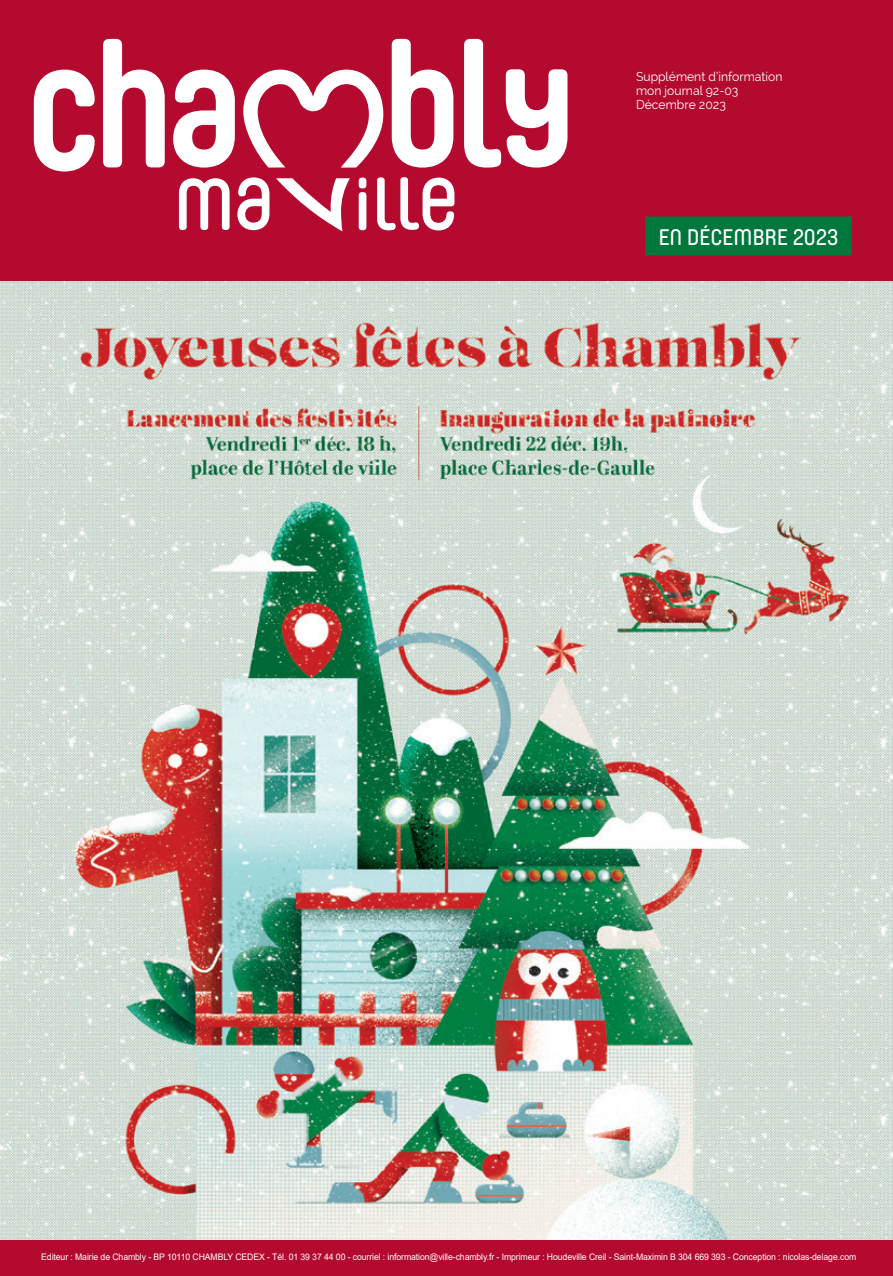
<style>
.page{position:relative;width:893px;height:1276px;background:#fff}
.page>*{position:absolute;margin:0;border:0;box-sizing:border-box;transform-origin:0 0}
.t1{font:600 22.5px "Yummo W03";letter-spacing:-.01em;color:#fff}
.t2{font:12.75px/14px "Raleway";color:#fff;scale:.96 1}
.t3{font:9px "Arial";letter-spacing:-.01em;color:#fff}
</style>
<div class="page">
<img style="left:0;top:281px;width:893px;height:959px">
<div style="left:0;top:0;width:893px;height:281px;background:#b40a2f"></div>
<svg style="left:179px;top:178px;width:51px;height:52px"></svg>
<svg style="left:237px;top:177px;width:32px;height:53px"></svg>
<div style="left:359px;top:192px;width:7px;height:38px;background:#fff;border-radius:3px"></div>
<div style="left:359px;top:178px;width:7px;height:10px;background:#fff;border-radius:3px"></div>
<svg style="left:377px;top:177px;width:77px;height:53px"></svg>
<svg style="left:34px;top:70px;width:61px;height:101px"></svg>
<svg style="left:103px;top:39px;width:62px;height:128px"></svg>
<svg style="left:173px;top:70px;width:62px;height:98px"></svg>
<svg style="left:392px;top:39px;width:61px;height:129px"></svg>
<svg style="left:464px;top:39px;width:103px;height:129px"></svg>
<svg style="left:276px;top:178px;width:74px;height:53px"></svg>
<svg style="left:243px;top:70px;width:140px;height:98px"></svg>
<div style="left:0;top:1240px;width:893px;height:36px;background:#b40a2f"></div>
<div style="left:645px;top:216px;width:207px;height:39px;background:#00773c"></div>
<h2 class="t2" style="left:636px;top:69px;width:154px">Supplément d’information mon journal 92-03<br>Décembre 2023</h2>
<h1 class="t1" style="left:658px;top:219px;width:182px">EN DÉCEMBRE 2023</h1>
<p class="t3" style="left:41px;top:1250px;width:816px">Editeur : Mairie de Chambly - BP 10110 CHAMBLY CEDEX - Tél. 01 39 37 44 00 - courriel : information@ville-chambly.fr - Imprimeur : Houdeville Creil - Saint-Maximin B 304 669 393 - Conception : nicolas-delage.com</p>
</div>
